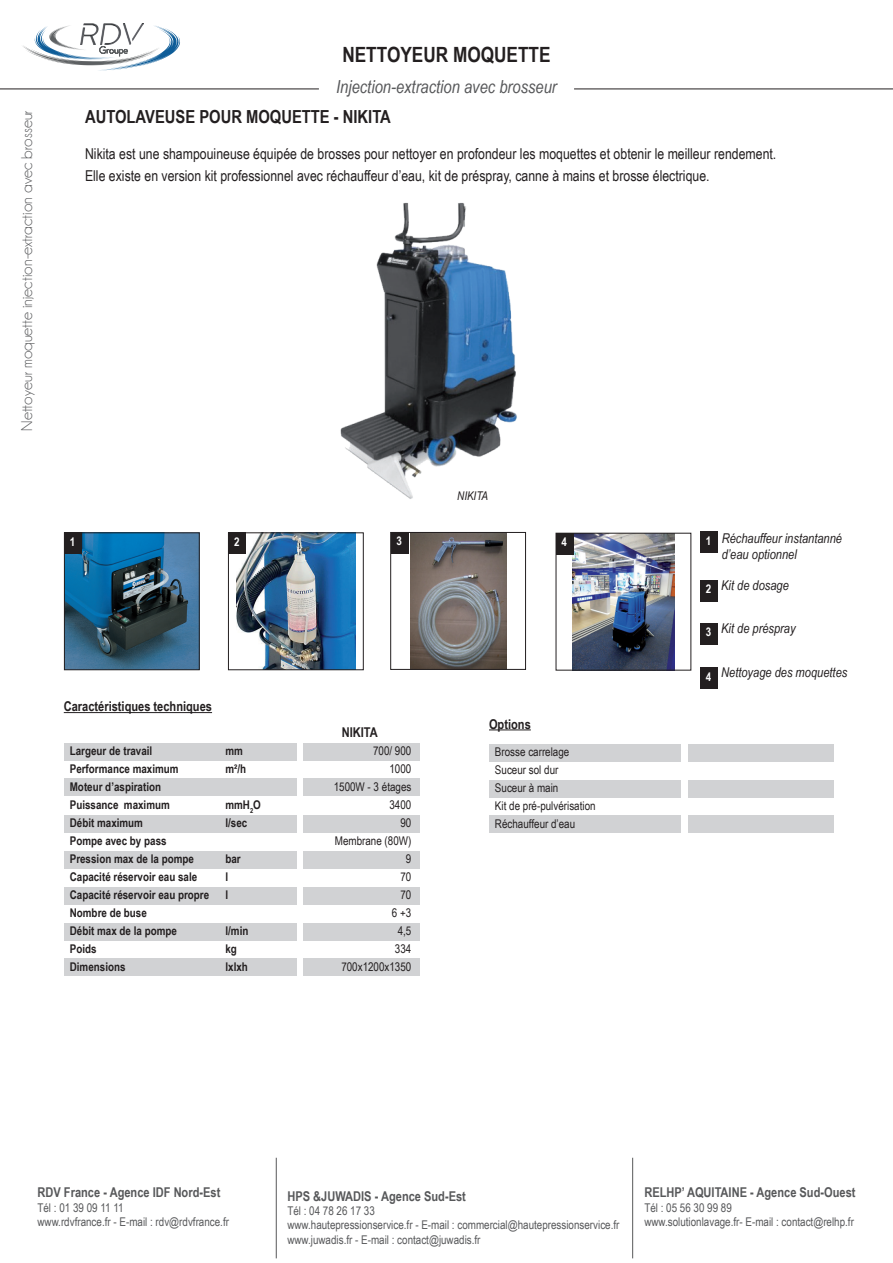
<style>
.page{position:relative;width:893px;height:1263px;background:#fff}
.page>*{position:absolute;margin:0;border:0;box-sizing:border-box;transform-origin:0 0}
.t1{font:700 21px "Arial Narrow";color:#231f20}
.t2{font:italic 18px "Arial Narrow";color:#57585a}
.t3{font:700 18px "Arial Narrow";color:#231f20}
.t4{font:15.75px "Champagne&Limousines";color:#57585a}
.t5{font:15px/21.6px "Arial Narrow";color:#231f20}
.t6{font:700 13.5px "Arial Narrow";color:#57585a}
.t7{font:italic 13.5px/16.2px "Arial Narrow";color:#231f20}
.t8{font:700 13.5px "Arial Narrow";color:#231f20}
.t9{font:700 13.5px "Arial Narrow";color:#231f20}
.t10{font:700 12px/18px "Arial Narrow";color:#231f20}
.t11{font:12px/14.4px "Arial Narrow";color:#57585a}
.t12{font:12px/18px "Arial Narrow";color:#231f20}
.t13{font:700 12px "Arial Narrow";color:#fff}
.t14{font:italic 12px "Arial Narrow";color:#231f20}
</style>
<div class="page">
<hr style="left:0;top:89px;width:319px;height:1px;background:#231f20">
<hr style="left:574px;top:89px;width:319px;height:1px;background:#231f20">
<div style="left:489px;top:744px;width:191px;height:17px;background:#d1d2d4"></div>
<div style="left:489px;top:780px;width:191px;height:17px;background:#d1d2d4"></div>
<div style="left:489px;top:815px;width:191px;height:17px;background:#d1d2d4"></div>
<hr style="left:489px;top:729px;width:42px;height:1px;background:#231f20">
<div style="left:688px;top:744px;width:145px;height:17px;background:#d1d2d4"></div>
<div style="left:688px;top:780px;width:145px;height:17px;background:#d1d2d4"></div>
<div style="left:688px;top:815px;width:145px;height:17px;background:#d1d2d4"></div>
<div style="left:64px;top:744px;width:233px;height:17px;background:#d1d2d4"></div>
<div style="left:64px;top:779px;width:233px;height:17px;background:#d1d2d4"></div>
<div style="left:64px;top:815px;width:233px;height:17px;background:#d1d2d4"></div>
<div style="left:64px;top:851px;width:233px;height:17px;background:#d1d2d4"></div>
<div style="left:64px;top:887px;width:233px;height:17px;background:#d1d2d4"></div>
<div style="left:64px;top:959px;width:233px;height:17px;background:#d1d2d4"></div>
<div style="left:64px;top:923px;width:233px;height:17px;background:#d1d2d4"></div>
<hr style="left:64px;top:712px;width:148px;height:1px;background:#231f20">
<div style="left:303px;top:744px;width:117px;height:17px;background:#d1d2d4"></div>
<div style="left:303px;top:779px;width:117px;height:17px;background:#d1d2d4"></div>
<div style="left:303px;top:815px;width:117px;height:17px;background:#d1d2d4"></div>
<div style="left:303px;top:851px;width:117px;height:17px;background:#d1d2d4"></div>
<div style="left:303px;top:887px;width:117px;height:17px;background:#d1d2d4"></div>
<div style="left:303px;top:959px;width:117px;height:17px;background:#d1d2d4"></div>
<div style="left:303px;top:923px;width:117px;height:17px;background:#d1d2d4"></div>
<img style="left:340px;top:202px;width:177px;height:297px">
<hr style="left:276px;top:1158px;width:1px;height:100px;background:#57585a">
<hr style="left:632px;top:1158px;width:1px;height:100px;background:#57585a">
<img style="left:236px;top:535px;width:119px;height:133px">
<div style="left:228px;top:533px;width:135px;height:137px;border:1px solid #231f20"></div>
<img style="left:66px;top:535px;width:131px;height:133px">
<div style="left:64px;top:533px;width:135px;height:137px;border:1px solid #231f20"></div>
<div style="left:64px;top:533px;width:17px;height:21px;background:#231f20"></div>
<div style="left:229px;top:533px;width:17px;height:21px;background:#231f20"></div>
<img style="left:410px;top:534px;width:96px;height:134px">
<div style="left:390px;top:532px;width:136px;height:138px;border:1px solid #231f20"></div>
<div style="left:391px;top:532px;width:17px;height:22px;background:#231f20"></div>
<div style="left:701px;top:532px;width:17px;height:21px;background:#231f20"></div>
<div style="left:701px;top:580px;width:17px;height:21px;background:#231f20"></div>
<div style="left:701px;top:623px;width:17px;height:22px;background:#231f20"></div>
<div style="left:701px;top:668px;width:17px;height:21px;background:#231f20"></div>
<img style="left:572px;top:535px;width:103px;height:133px">
<div style="left:556px;top:533px;width:135px;height:137px;border:1px solid #231f20"></div>
<div style="left:556px;top:533px;width:17px;height:21px;background:#231f20"></div>
<img style="left:83px;top:24px;width:61px;height:1px">
<svg style="left:23px;top:25px;width:157px;height:46px"></svg>
<h1 class="t1" style="left:342px;top:39px;width:210px">NETTOYEUR MOQUETTE</h1>
<h2 class="t2" style="left:336px;top:74px;width:222px">Injection-extraction avec brosseur</h2>
<h3 class="t4" style="left:19px;top:431px;width:322px;rotate:-90deg">Nettoyeur moquette injection-extraction avec brosseur</h3>
<h2 class="t3" style="left:85px;top:103px;width:307px">AUTOLAVEUSE POUR MOQUETTE - NIKITA</h2>
<p class="t5" style="left:85px;top:142px;width:693px">Nikita est une shampouineuse équipée de brosses pour nettoyer en profondeur les moquettes et obtenir le meilleur rendement.<br>Elle existe en version kit professionnel avec réchauffeur d’eau, kit de préspray, canne à mains et brosse électrique.</p>
<p class="t14" style="left:457px;top:487px;width:32px">NIKITA</p>
<p class="t13" style="left:70px;top:532px;width:7px">1</p>
<p class="t13" style="left:234px;top:532px;width:7px">2</p>
<p class="t13" style="left:396px;top:532px;width:7px">3</p>
<p class="t7" style="left:722px;top:530px;width:122px">Réchauffeur instantanné d’eau optionnel</p>
<p class="t13" style="left:706px;top:531px;width:7px">1</p>
<p class="t13" style="left:561px;top:533px;width:7px">4</p>
<p class="t8" style="left:64px;top:696px;width:150px">Caractéristiques techniques</p>
<p class="t10" style="left:70px;top:741px;width:141px">Largeur de travail<br>Performance maximum<br>Moteur d’aspiration<br>Puissance maximum<br>Débit maximum<br>Pompe avec by pass<br>Pression max de la pompe<br>Capacité réservoir eau sale<br>Capacité réservoir eau propre<br>Nombre de buse<br>Débit max de la pompe<br>Poids<br>Dimensions</p>
<p class="t10" style="left:225px;top:741px;width:22px">mm m²/h</p>
<p class="t10" style="left:225px;top:795px;width:37px">mmH<sub>2</sub>O l/sec</p>
<p class="t10" style="left:225px;top:849px;width:17px">bar l<br>l</p>
<p class="t10" style="left:225px;top:921px;width:24px">l/min kg lxlxh</p>
<p class="t9" style="left:342px;top:722px;width:38px">NIKITA</p>
<p class="t12" style="left:334px;top:742px;width:79px;text-align:right">700/ 900<br>1000<br>1500W - 3 étages<br>3400<br>90<br>Membrane (80W)<br>9<br>70<br>70<br>6 +3<br>4,5<br>334<br>700x1200x1350</p>
<p class="t8" style="left:489px;top:713px;width:43px">Options</p>
<p class="t12" style="left:495px;top:742px;width:102px">Brosse carrelage<br>Suceur sol dur<br>Suceur à main<br>Kit de pré-pulvérisation<br>Réchauffeur d’eau</p>
<p class="t13" style="left:706px;top:580px;width:7px">2</p>
<p class="t13" style="left:706px;top:623px;width:7px">3</p>
<p class="t13" style="left:706px;top:667px;width:7px">4</p>
<p class="t7" style="left:721px;top:576px;width:69px">Kit de dosage</p>
<p class="t7" style="left:721px;top:620px;width:76px">Kit de préspray</p>
<p class="t7" style="left:721px;top:664px;width:128px">Nettoyage des moquettes</p>
<p class="t6" style="left:37px;top:1182px;width:184px">RDV France - Agence IDF Nord-Est</p>
<p class="t11" style="left:37px;top:1200px;width:193px">Tél : 01 39 09 11 11<br>www.rdvfrance.fr - E-mail : rdv@rdvfrance.fr</p>
<p class="t6" style="left:287px;top:1185px;width:180px">HPS &amp;JUWADIS - Agence Sud-Est</p>
<p class="t11" style="left:287px;top:1203px;width:334px">Tél : 04 78 26 17 33<br>www.hautepressionservice.fr - E-mail : commercial@hautepressionservice.fr www.juwadis.fr - E-mail : contact@juwadis.fr</p>
<p class="t6" style="left:644px;top:1182px;width:213px">RELHP’ AQUITAINE - Agence Sud-Ouest</p>
<p class="t11" style="left:644px;top:1200px;width:211px">Tél : 05 56 30 99 89<br>www.solutionlavage.fr- E-mail : contact@relhp.fr</p>
</div>
